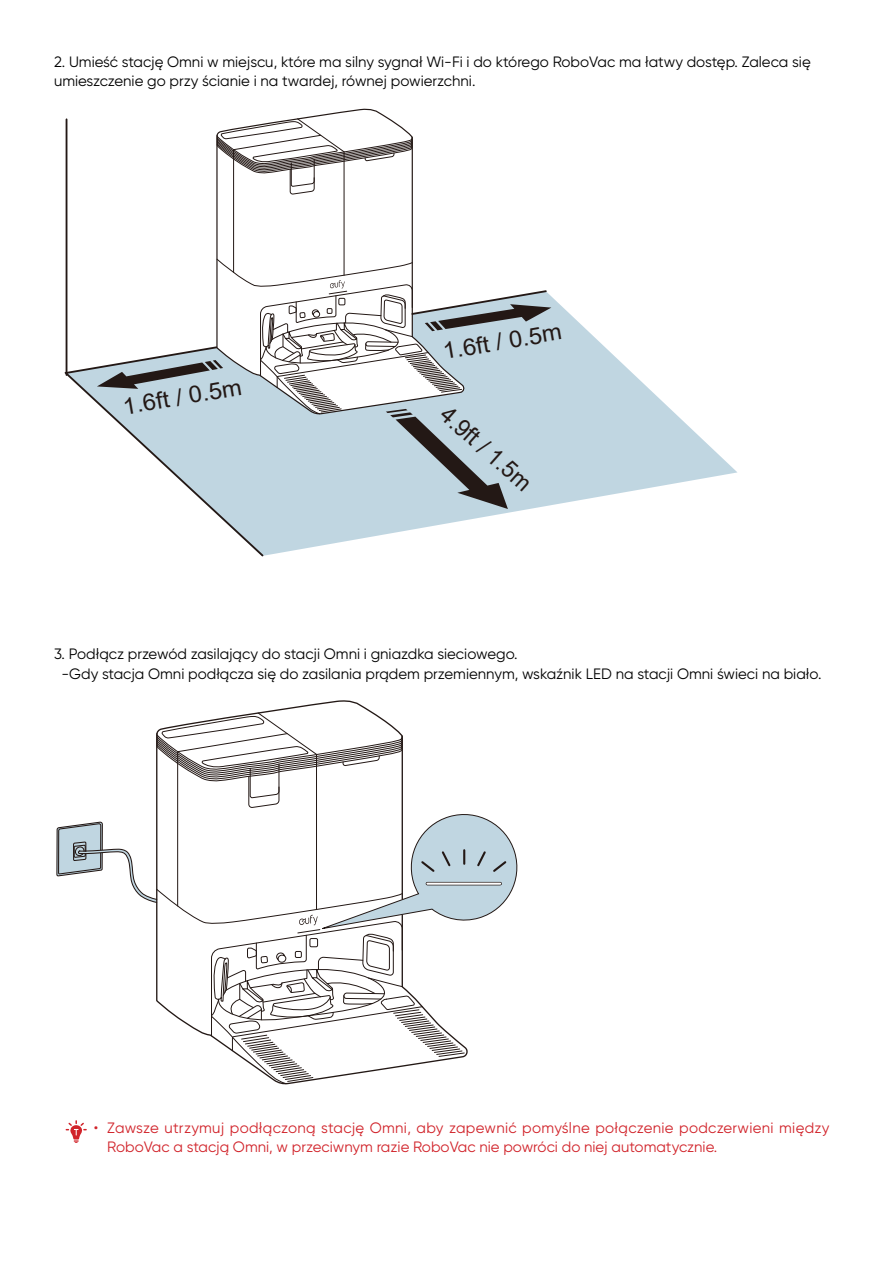
<style>
.page{position:relative;width:893px;height:1263px;background:#fff}
.page>*{position:absolute;margin:0;border:0;box-sizing:border-box;transform-origin:0 0}
.t1{font:23.7px "Arial";color:#231815;scale:.95 1}
.t2{font:23.1px "Arial";color:#231815;scale:1.04 1}
.t3{font:15px/19.5px "Gilroy";color:#000}
.t4{font:15px/19.5px "Gilroy";color:#d1232a}
</style>
<div class="page">
<svg style="left:551px;top:296px;width:186px;height:209px;fill:#c0d6e1"></svg>
<svg style="left:64px;top:118px;width:487px;height:439px"></svg>
<svg style="left:56px;top:712px;width:462px;height:373px"></svg>
<hr style="left:427px;top:882px;width:73px;height:3px;background:#fff">
<svg style="left:65px;top:1120px;width:22px;height:23px"></svg>
<p class="t3" style="left:54px;top:52px;width:758px">2. Umieść stację Omni w miejscu, które ma silny sygnał Wi-Fi i do którego RoboVac ma łatwy dostęp. Zaleca się umieszczenie go przy ścianie i na twardej, równej powierzchni.</p>
<p class="t2" style="left:120px;top:391px;width:117px;rotate:-10deg">1.6ft / 0.5m</p>
<p class="t2" style="left:440px;top:336px;width:117px;rotate:-10deg">1.6ft / 0.5m</p>
<p class="t1" style="left:455px;top:399px;width:120px;rotate:42deg">4.9ft / 1.5m</p>
<p class="t3" style="left:62px;top:644px;width:761px;text-indent:-8px">3. Podłącz przewód zasilający do stacji Omni i gniazdka sieciowego.<br>-Gdy stacja Omni podłącza się do zasilania prądem przemiennym, wskaźnik LED na stacji Omni świeci na biało.</p>
<p class="t4" style="left:107px;top:1118px;width:724px;text-indent:-14px">• Zawsze utrzymuj podłączoną stację Omni, aby zapewnić pomyślne połączenie podczerwieni między<br>RoboVac a stacją Omni, w przeciwnym razie RoboVac nie powróci do niej automatycznie.</p>
</div>
